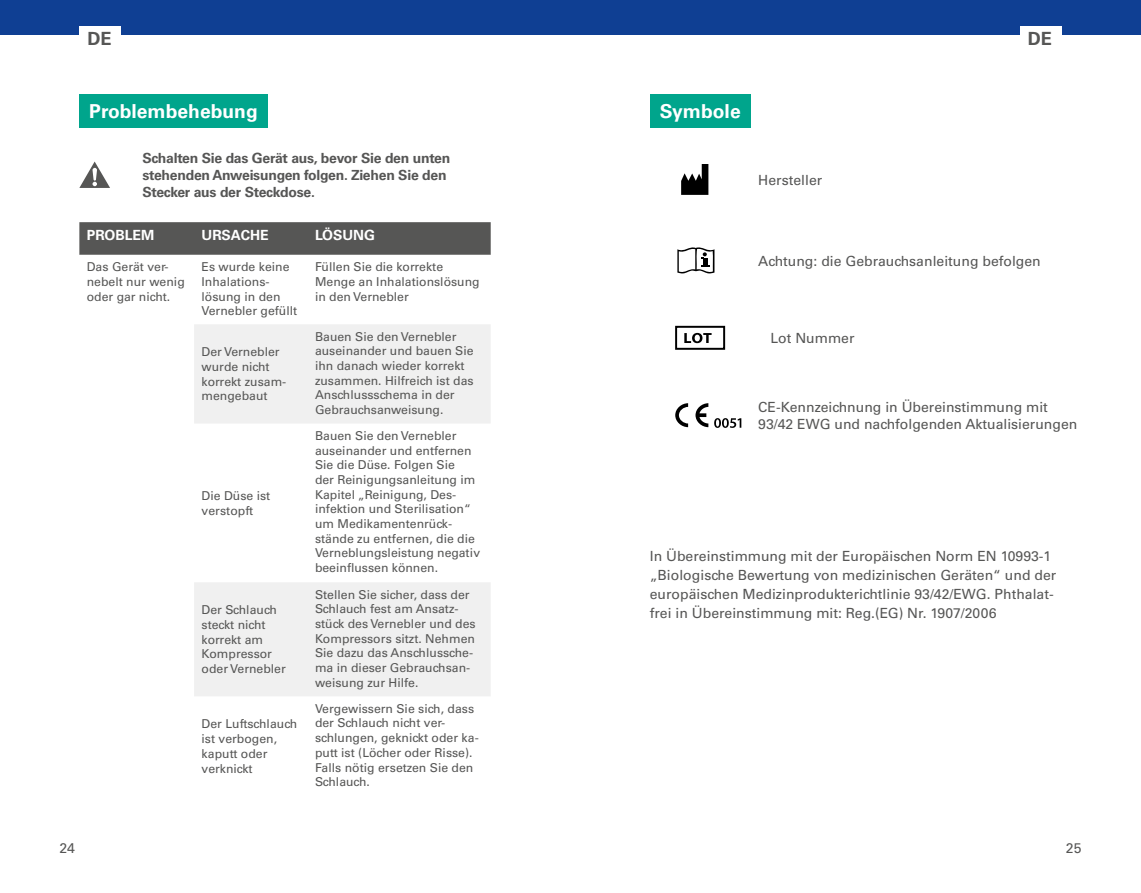
<style>
.page{position:relative;width:1141px;height:893px;background:#fff}
.page>*{position:absolute;margin:0;border:0;box-sizing:border-box;transform-origin:0 0}
.t1{font:700 19.25px "Univers LT Pro 65";color:#fff}
.t2{font:700 18.2px "Univers LT Pro 65";color:#565655}
.t3{font:14px/19.2px "Univers LT Pro 55 Roman";color:#565655}
.t4{font:700 14px/16.8px "Univers LT Pro 65";letter-spacing:-.02em;color:#565655}
.t5{font:700 14px "Univers LT Pro 65";letter-spacing:-.005em;color:#fff}
.t6{font:12.25px/14.7px "Univers LT Pro 55 Roman";color:#565655}
</style>
<div class="page">
<div style="left:0;top:0;width:1141px;height:35px;background:#0f3f93"></div>
<div style="left:79px;top:26px;width:42px;height:28px;background:#fff"></div>
<div style="left:1020px;top:26px;width:42px;height:28px;background:#fff"></div>
<div style="left:79px;top:94px;width:189px;height:34px;background:#00a58c"></div>
<div style="left:79px;top:222px;width:412px;height:33px;background:#565655"></div>
<svg style="left:194px;top:324px;width:297px;height:372px;fill:#f0f0f0"></svg>
<svg style="left:79px;top:162px;width:31px;height:26px"></svg>
<div style="left:650px;top:94px;width:101px;height:34px;background:#00a58c"></div>
<svg style="left:681px;top:164px;width:27px;height:31px"></svg>
<svg style="left:677px;top:247px;width:37px;height:27px"></svg>
<svg style="left:684px;top:333px;width:28px;height:10px"></svg>
<svg style="left:675px;top:403px;width:66px;height:25px"></svg>
<div style="left:675px;top:326px;width:50px;height:24px;border:2px solid #000"></div>
<h2 class="t2" style="left:87px;top:26px;width:26px">DE</h2>
<h2 class="t2" style="left:1028px;top:26px;width:26px">DE</h2>
<h1 class="t1" style="left:89px;top:98px;width:170px">Problembehebung</h1>
<p class="t4" style="left:142px;top:149px;width:310px">Schalten Sie das Gerät aus, bevor Sie den unten stehenden Anweisungen folgen. Ziehen Sie den<br>Stecker aus der Steckdose.</p>
<p class="t5" style="left:87px;top:225px;width:69px">PROBLEM</p>
<p class="t5" style="left:202px;top:225px;width:69px">URSACHE</p>
<p class="t5" style="left:315px;top:225px;width:61px">LÖSUNG</p>
<p class="t6" style="left:87px;top:259px;width:100px">Das Gerät ver&shy;nebelt nur wenig oder gar nicht.</p>
<p class="t6" style="left:202px;top:259px;width:97px">Es wurde keine<br>Inhalations&shy;lösung in den<br>Vernebler gefüllt</p>
<p class="t6" style="left:315px;top:259px;width:166px">Füllen Sie die korrekte<br>Menge an Inhalationslösung in den Vernebler</p>
<p class="t6" style="left:202px;top:344px;width:86px">Der Vernebler wurde nicht korrekt zusam&shy;mengebaut</p>
<p class="t6" style="left:315px;top:328px;width:160px">Bauen Sie den Vernebler auseinander und bauen Sie ihn danach wieder korrekt zusammen. Hilfreich ist das<br>Anschlussschema in der<br>Gebrauchsanweisung.</p>
<p class="t6" style="left:202px;top:488px;width:70px">Die Düse ist verstopft</p>
<p class="t6" style="left:202px;top:602px;width:86px">Der Schlauch steckt nicht korrekt am<br>Kompressor oder Vernebler</p>
<p class="t6" style="left:202px;top:716px;width:97px">Der Luftschlauch ist verbogen, kaputt oder verknickt</p>
<p class="t6" style="left:315px;top:428px;width:167px">Bauen Sie den Vernebler auseinander und entfernen<br>Sie die Düse. Folgen Sie<br>der Reinigungsanleitung im<br>Kapitel „Reinigung, Des&shy;infektion und Sterilisation“ um Medikamentenrück&shy;stände zu entfernen, die die<br>Verneblungsleistung negativ beeinflussen können.</p>
<p class="t6" style="left:315px;top:586px;width:162px">Stellen Sie sicher, dass der<br>Schlauch fest am Ansatz&shy;stück des Vernebler und des<br>Kompressors sitzt. Nehmen<br>Sie dazu das Anschlussche&shy;ma in dieser Gebrauchsan&shy;weisung zur Hilfe.</p>
<p class="t6" style="left:315px;top:700px;width:165px">Vergewissern Sie sich, dass der Schlauch nicht ver&shy;schlungen, geknickt oder ka&shy;putt ist (Löcher oder Risse).<br>Falls nötig ersetzen Sie den<br>Schlauch.</p>
<h1 class="t1" style="left:660px;top:98px;width:82px">Symbole</h1>
<p class="t3" style="left:758px;top:169px;width:66px">Hersteller</p>
<p class="t3" style="left:758px;top:250px;width:284px">Achtung: die Gebrauchsanleitung befolgen</p>
<p class="t3" style="left:771px;top:328px;width:85px">Lot Nummer</p>
<p class="t3" style="left:758px;top:398px;width:321px;line-height:16.8px">CE-Kennzeichnung in Übereinstimmung mit<br>93/42 EWG und nachfolgenden Aktualisierungen</p>
<p class="t3" style="left:650px;top:545px;width:408px">In Übereinstimmung mit der Europäischen Norm EN 10993-1 „Biologische Bewertung von medizinischen Geräten“ und der europäischen Medizinprodukterichtlinie 93/42/EWG. Phthalat&shy;frei in Übereinstimmung mit: Reg.(EG) Nr. 1907/2006</p>
<p class="t3" style="left:60px;top:838px;width:17px">24</p>
<p class="t3" style="left:1066px;top:838px;width:17px">25</p>
</div>
